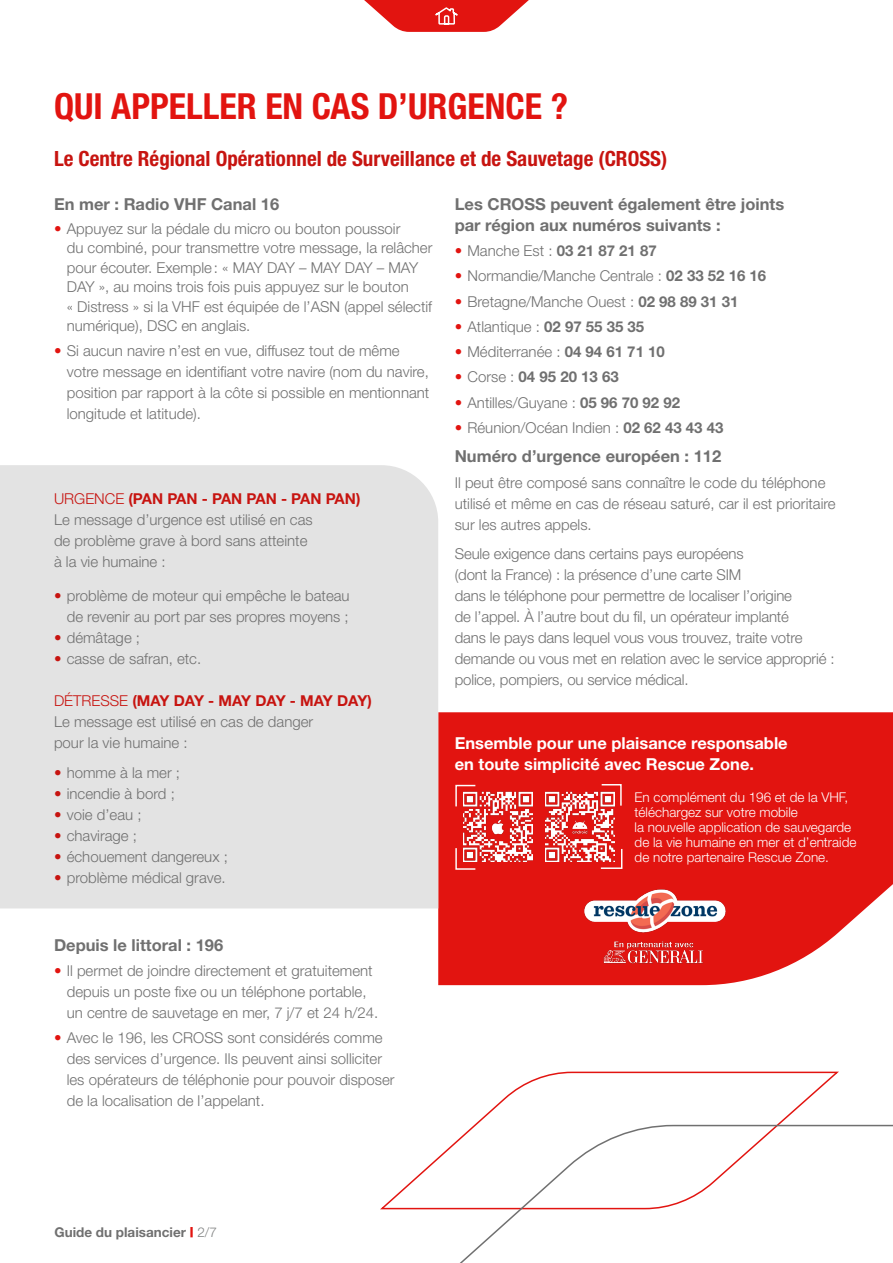
<style>
.page{position:relative;width:893px;height:1263px;background:#fff}
.page>*{position:absolute;margin:0;border:0;box-sizing:border-box;transform-origin:0 0}
.t1{font:700 condensed 36px "Helvetica Neue LT Std";color:#e21410}
.t2{font:700 condensed 21px "Helvetica Neue LT Std";color:#c71410}
.t3{font:700 16.5px/21px "Helvetica Neue LT Std";color:#707070}
.t4{font:700 16.5px/21px "Helvetica Neue LT Std";color:#fff}
.t5{font:300 15px/21px "Helvetica Neue LT Std";color:#707070}
.t6{font:700 15px "Helvetica Neue LT Std";color:#707070}
.t7{font:300 13.5px/15px "Helvetica Neue LT Std";color:#fff}
.t8{font:700 13.5px "Helvetica Neue LT Std";color:#707070}
.s1{font-weight:700;color:#e21410}
.s2{color:#c71410}
.s3{font-weight:700;color:#c71410}
.s4{font-weight:400;color:#c71410}
.s5{font-weight:700}
.s6{color:#e21410}
.s7{font-weight:300}
.s8{font-weight:900;font-stretch:expanded;color:#e21410}
.s9{font-weight:300;color:#818383}
</style>
<div class="page">
<svg style="left:364px;top:0;width:165px;height:32px"></svg>
<svg style="left:438px;top:712px;width:455px;height:273px;background:#e42522"></svg>
<div style="left:0;top:465px;width:438px;height:443px;background:#e3e3e3"></div>
<svg style="left:476px;top:1071px;width:363px;height:52px"></svg>
<svg style="left:380px;top:1123px;width:513px;height:140px"></svg>
<img style="left:545px;top:792px;width:70px;height:70px">
<img style="left:463px;top:792px;width:70px;height:70px">
<svg style="left:455px;top:784px;width:22px;height:24px"></svg>
<svg style="left:599px;top:847px;width:24px;height:18px"></svg>
<svg style="left:455px;top:847px;width:22px;height:23px"></svg>
<svg style="left:600px;top:783px;width:22px;height:24px"></svg>
<img style="left:566px;top:865px;width:180px;height:121px">
<h1 class="t1" style="left:54px;top:85px;width:515px">QUI APPELLER EN CAS D’URGENCE ?</h1>
<h2 class="t2" style="left:54px;top:146px;width:615px">Le Centre Régional Opérationnel de Surveillance et de Sauvetage (CROSS)</h2>
<p class="t3" style="left:54px;top:193px;width:227px">En mer : Radio VHF Canal 16</p>
<p class="t5" style="left:67px;top:218px;width:367px;line-height:19.5px;text-indent:-13px"><span class="s1">•</span> Appuyez sur la pédale du micro ou bouton poussoir<br>du combiné, pour transmettre votre message, la relâcher pour écouter. Exemple: « MAY DAY – MAY DAY – MAY DAY », au moins trois fois puis appuyez sur le bouton<br>« Distress » si la VHF est équipée de l’ASN (appel sélectif numérique), DSC en anglais.</p>
<p class="t5" style="left:67px;top:340px;width:364px;text-indent:-13px"><span class="s1">•</span> Si aucun navire n’est en vue, diffusez tout de même votre message en identifiant votre navire (nom du navire, position par rapport à la côte si possible en mentionnant longitude et latitude).</p>
<p class="t5" style="left:54px;top:488px;width:308px"><span class="s2">URGENCE</span> <span class="s3">(PAN PAN - PAN PAN - PAN PAN)<br></span>Le message d’urgence est utilisé en cas<br>de problème grave à bord sans atteinte<br>à la vie humaine :</p>
<p class="t5" style="left:54px;top:585px;width:297px;text-align:right"><span class="s4">•</span> problème de moteur qui empêche le bateau de revenir au port par ses propres moyens ;</p>
<p class="t5" style="left:54px;top:627px;width:88px"><span class="s4">•</span> démâtage ;</p>
<p class="t5" style="left:54px;top:648px;width:149px"><span class="s4">•</span> casse de safran, etc.</p>
<p class="t5" style="left:54px;top:690px;width:319px"><span class="s2">DÉTRESSE</span> <span class="s3">(MAY DAY - MAY DAY - MAY DAY)<br></span>Le message est utilisé en cas de danger<br>pour la vie humaine :</p>
<p class="t5" style="left:54px;top:761px;width:128px"><span class="s4">•</span> homme à la mer ;</p>
<p class="t5" style="left:54px;top:782px;width:122px"><span class="s4">•</span> incendie à bord ;</p>
<p class="t5" style="left:54px;top:803px;width:89px"><span class="s4">•</span> voie d’eau ;</p>
<p class="t5" style="left:54px;top:824px;width:85px"><span class="s4">•</span> chavirage ;</p>
<p class="t5" style="left:54px;top:845px;width:175px"><span class="s4">•</span> échouement dangereux ;</p>
<p class="t5" style="left:54px;top:866px;width:173px"><span class="s4">•</span> problème médical grave.</p>
<p class="t3" style="left:54px;top:934px;width:171px">Depuis le littoral : 196</p>
<p class="t5" style="left:67px;top:960px;width:313px;text-indent:-13px"><span class="s1">•</span> Il permet de joindre directement et gratuitement depuis un poste fixe ou un téléphone portable, un centre de sauvetage en mer, 7 j/7 et 24 h/24.</p>
<p class="t5" style="left:67px;top:1027px;width:329px;text-indent:-13px"><span class="s1">•</span> Avec le 196, les CROSS sont considérés comme des services d’urgence. Ils peuvent ainsi solliciter les opérateurs de téléphonie pour pouvoir disposer de la localisation de l’appelant.</p>
<p class="t3" style="left:455px;top:193px;width:331px">Les CROSS peuvent également être joints par région aux numéros suivants :</p>
<p class="t5" style="left:455px;top:240px;width:204px"><span class="s1">•</span> Manche Est : <span class="s5">03 21 87 21 87</span></p>
<p class="t5" style="left:455px;top:265px;width:313px"><span class="s1">•</span> Normandie/Manche Centrale : <span class="s5">02 33 52 16 16</span></p>
<p class="t5" style="left:455px;top:290px;width:285px"><span class="s1">•</span> Bretagne/Manche Ouest : <span class="s5">02 98 89 31 31</span></p>
<p class="t5" style="left:455px;top:316px;width:191px"><span class="s1">•</span> Atlantique : <span class="s5">02 97 55 35 35</span></p>
<p class="t5" style="left:455px;top:341px;width:212px"><span class="s1">•</span> Méditerranée : <span class="s5">04 94 61 71 10</span></p>
<p class="t6" style="left:455px;top:368px;width:165px"><span class="s6">•</span> <span class="s7">Corse :</span> 04 95 20 13 63</p>
<p class="t5" style="left:455px;top:391px;width:227px"><span class="s1">•</span> Antilles/Guyane : <span class="s5">05 96 70 92 92</span></p>
<p class="t5" style="left:455px;top:417px;width:270px"><span class="s1">•</span> Réunion/Océan Indien : <span class="s5">02 62 43 43 43</span></p>
<p class="t3" style="left:455px;top:446px;width:268px">Numéro d’urgence européen : 112</p>
<p class="t5" style="left:455px;top:471px;width:382px">Il peut être composé sans connaître le code du téléphone utilisé et même en cas de réseau saturé, car il est prioritaire sur les autres appels.</p>
<p class="t5" style="left:455px;top:543px;width:381px">Seule exigence dans certains pays européens<br>(dont la France) : la présence d’une carte SIM<br>dans le téléphone pour permettre de localiser l’origine<br>de l’appel. À l’autre bout du fil, un opérateur implanté<br>dans le pays dans lequel vous vous trouvez, traite votre demande ou vous met en relation avec le service approprié : police, pompiers, ou service médical.</p>
<p class="t4" style="left:455px;top:732px;width:334px">Ensemble pour une plaisance responsable en toute simplicité avec Rescue Zone.</p>
<p class="t7" style="left:635px;top:789px;width:223px">En complément du 196 et de la VHF, téléchargez sur votre mobile<br>la nouvelle application de sauvegarde de la vie humaine en mer et d’entraide de notre partenaire Rescue Zone.</p>
<p class="t8" style="left:54px;top:1224px;width:164px">Guide du plaisancier <span class="s8">|</span> <span class="s9">2/7</span></p>
</div>
